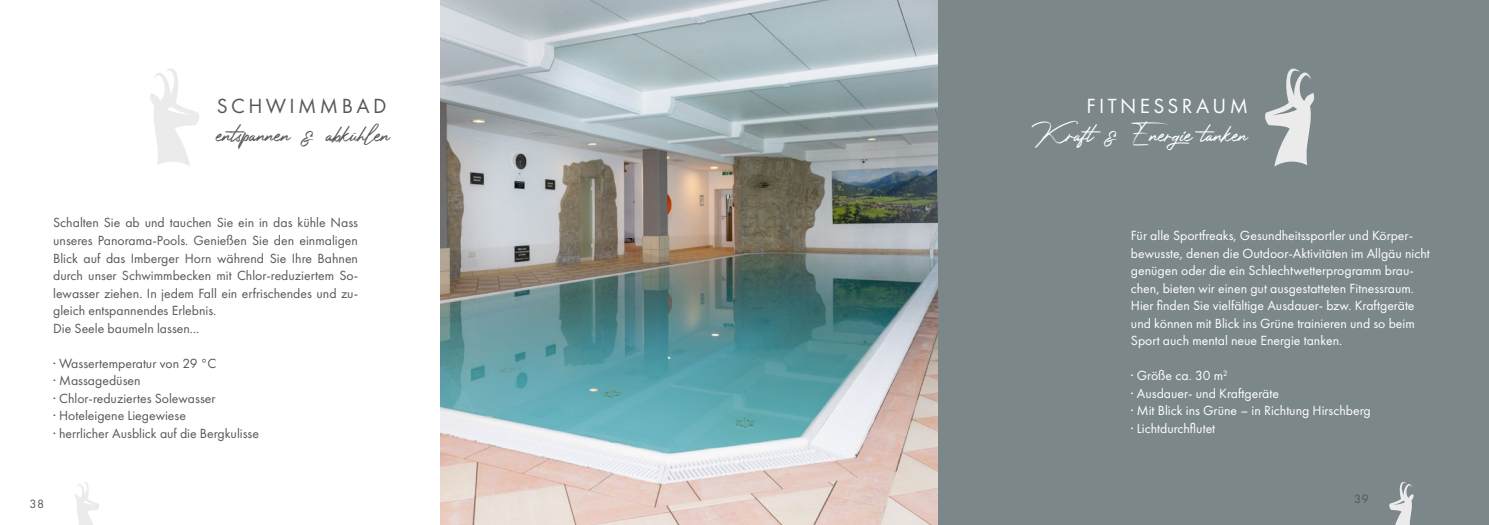
<style>
.page{position:relative;width:1489px;height:525px;background:#fff}
.page>*{position:absolute;margin:0;border:0;box-sizing:border-box;transform-origin:0 0}
.t1{font:28.75px "Photograph Signature";color:#555756}
.t2{font:28.75px "Photograph Signature";color:#fff}
.t3{font:21.25px "Futura PT";letter-spacing:.16em;color:#fff}
.t4{font:21.25px "Futura PT";letter-spacing:.16em;color:#555756}
.t5{font:13.75px/17.5px "Futura PT";color:#fff}
.t6{font:13.75px/17.5px "Futura PT";color:#555756}
.t7{font:12.5px "Futura PT";color:#555756}
</style>
<div class="page">
<svg style="left:75px;top:482px;width:24px;height:42px"></svg>
<div style="left:681px;top:0;width:807px;height:524px;background:#7c878a"></div>
<svg style="left:150px;top:69px;width:49px;height:97px"></svg>
<img style="left:440px;top:0;width:497px;height:524px">
<svg style="left:1265px;top:68px;width:50px;height:98px"></svg>
<svg style="left:1389px;top:482px;width:24px;height:42px"></svg>
<h2 class="t4" style="left:217px;top:93px;width:171px">SCHWIMMBAD</h2>
<h1 class="t1" style="left:217px;top:108px;width:175px">entspannen &amp; abkühlen</h1>
<p class="t6" style="left:53px;top:214px;width:306px">Schalten Sie ab und tauchen Sie ein in das kühle Nass unseres Panorama-Pools. Genießen Sie den einmaligen Blick auf das Imberger Horn während Sie Ihre Bahnen durch unser Schwimmbecken mit Chlor-reduziertem So&shy;lewasser ziehen. In jedem Fall ein erfrischendes und zu&shy;gleich entspannendes Erlebnis.<br>Die Seele baumeln lassen...</p>
<p class="t6" style="left:53px;top:354px;width:207px">· Wassertemperatur von 29 °C<br>· Massagedüsen<br>· Chlor-reduziertes Solewasser<br>· Hoteleigene Liegewiese<br>· herrlicher Ausblick auf die Bergkulisse</p>
<p class="t7" style="left:29px;top:496px;width:16px">38</p>
<h2 class="t3" style="left:1086px;top:93px;width:163px">FITNESSRAUM</h2>
<h1 class="t2" style="left:1035px;top:108px;width:214px">Kraft &amp; Energie tanken</h1>
<p class="t5" style="left:1130px;top:226px;width:300px">Für alle Sportfreaks, Gesundheitssportler und Körper&shy;bewusste, denen die Outdoor-Aktivitäten im Allgäu nicht genügen oder die ein Schlechtwetterprogramm brau&shy;chen, bieten wir einen gut ausgestatteten Fitnessraum.<br>Hier finden Sie vielfältige Ausdauer- bzw. Kraftgeräte und können mit Blick ins Grüne trainieren und so beim Sport auch mental neue Energie tanken.</p>
<p class="t5" style="left:1130px;top:366px;width:241px">· Größe ca. 30 m<sup>2<br></sup>· Ausdauer- und Kraftgeräte<br>· Mit Blick ins Grüne – in Richtung Hirschberg · Lichtdurchflutet</p>
<p class="t7" style="left:1353px;top:491px;width:16px">39</p>
</div>
